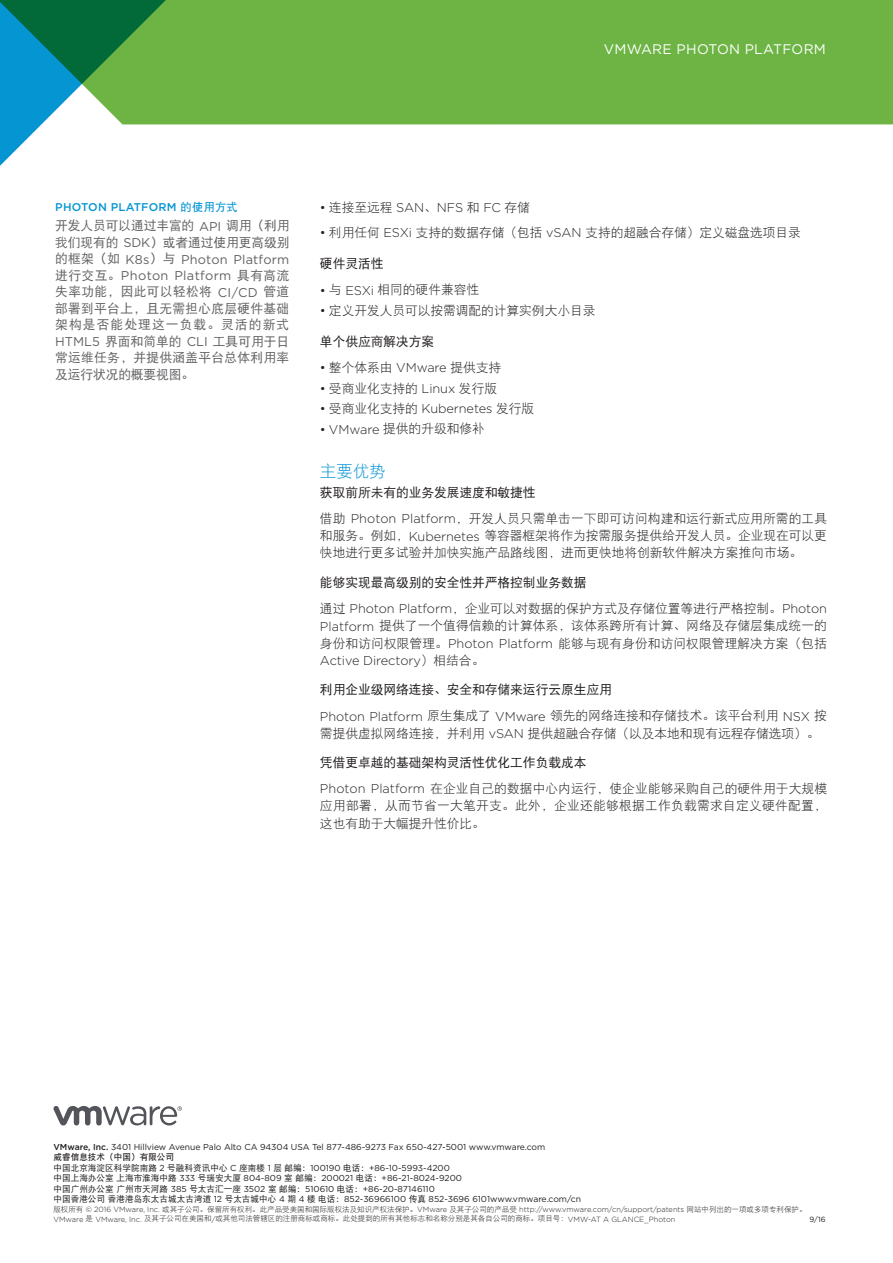
<style>
.page{position:relative;width:893px;height:1263px;background:#fff}
.page>*{position:absolute;margin:0;border:0;box-sizing:border-box;transform-origin:0 0}
.t1{font:16.5px "DFP Hei W3";color:#0695d3}
.t2{font:13.8px "Gotham";letter-spacing:.02em;color:#fff}
.t3{font:12.75px/17.2px "DFP Hei W3";letter-spacing:-.005em;color:#231f20;text-align:justify}
.t4{font:12.75px/16.5px "DFP Hei W5";letter-spacing:-.01em;color:#636265}
.t5{font:12.75px "DFP Hei W5";letter-spacing:-.005em;color:#231f20}
.t6{font:300 12.75px "Gotham";letter-spacing:-.005em;color:#231f20}
.t7{font:12.75px/16.5px "Gotham";letter-spacing:.02em;color:#636265}
.t8{font:500 11.25px "Gotham";letter-spacing:.02em;color:#0695d3}
.t9{font:8.7px/10.5px "Gotham";letter-spacing:-.005em;color:#231f20}
.t10{font:8.7px "DFP Hei W5";color:#231f20}
.t11{font:8.7px "DFP Hei W7";color:#231f20}
.t12{font:7.5px/9.8px "DFP Hei W3";color:#231f20}
.t13{font:7.5px "Gotham";color:#231f20}
.s1{font-family:"DFP Hei W7";font-weight:400}
.s2{font-family:"Gotham"}
.s3{font-family:"DFP Hei W5"}
.s4{font-family:"DFP Hei W3";font-weight:400}
.s5{font-family:"Gotham";font-weight:300}
.s6{font-weight:500}
</style>
<div class="page">
<svg style="left:53px;top:1106px;width:129px;height:19px"></svg>
<div style="left:190px;top:0;width:703px;height:124px;background:#6db444"></div>
<svg style="left:0;top:0;width:190px;height:166px"></svg>
<p class="t2" style="left:604px;top:40px;width:224px">VMWARE PHOTON PLATFORM</p>
<p class="t8" style="left:55px;top:200px;width:184px">PHOTON PLATFORM <span class="s1">的使用方式</span></p>
<p class="t4" style="left:55px;top:217px;width:236px">开发人员可以通过丰富的 <span class="s2">API</span> 调用（利用我们现有的 <span class="s2">SDK</span>）或者通过使用更高级别</p>
<p class="t7" style="left:55px;top:251px;width:236px"><span class="s3">的框架（如</span> K8s<span class="s3">）与</span> Photon Platform<span class="s3">进行交互。</span>Photon Platform <span class="s3">具有高流</span></p>
<p class="t4" style="left:55px;top:283px;width:236px;text-align:justify">失率功能，因此可以轻松将 <span class="s2">CI/CD</span> 管道部署到平台上，且无需担心底层硬件基础架构是否能处理这一负载。灵活的新式<span class="s2">HTML5</span> 界面和简单的 <span class="s2">CLI</span> 工具可用于日常运维任务，并提供涵盖平台总体利用率及运行状况的概要视图。</p>
<p class="t6" style="left:320px;top:200px;width:212px">• <span class="s4">连接至远程</span> SAN<span class="s4">、</span>NFS <span class="s4">和</span> FC <span class="s4">存储</span></p>
<p class="t3" style="left:320px;top:224px;width:483px"><span class="s5">•</span> 利用任何 <span class="s5">ESXi</span> 支持的数据存储（包括 <span class="s5">vSAN</span> 支持的超融合存储）定义磁盘选项目录</p>
<p class="t5" style="left:320px;top:257px;width:65px">硬件灵活性</p>
<p class="t3" style="left:320px;top:281px;width:161px"><span class="s5">•</span> 与 <span class="s5">ESXi</span> 相同的硬件兼容性</p>
<p class="t3" style="left:320px;top:301px;width:277px"><span class="s5">•</span> 定义开发人员可以按需调配的计算实例大小目录</p>
<p class="t5" style="left:320px;top:334px;width:116px">单个供应商解决方案</p>
<p class="t3" style="left:320px;top:359px;width:183px"><span class="s5">•</span> 整个体系由 <span class="s5">VMware</span> 提供支持</p>
<p class="t3" style="left:320px;top:379px;width:179px"><span class="s5">•</span> 受商业化支持的 <span class="s5">Linux</span> 发行版</p>
<p class="t6" style="left:320px;top:401px;width:216px">• <span class="s4">受商业化支持的</span> Kubernetes <span class="s4">发行版</span></p>
<p class="t3" style="left:320px;top:420px;width:166px"><span class="s5">• VMware</span> 提供的升级和修补</p>
<p class="t1" style="left:320px;top:463px;width:67px">主要优势</p>
<p class="t5" style="left:320px;top:485px;width:217px">获取前所未有的业务发展速度和敏捷性</p>
<p class="t3" style="left:320px;top:510px;width:509px">借助 <span class="s5">Photon Platform</span>，开发人员只需单击一下即可访问构建和运行新式应用所需的工具和服务。例如，<span class="s5">Kubernetes</span> 等容器框架将作为按需服务提供给开发人员。企业现在可以更快地进行更多试验并加快实施产品路线图，进而更快地将创新软件解决方案推向市场。</p>
<p class="t5" style="left:320px;top:575px;width:268px">能够实现最高级别的安全性并严格控制业务数据</p>
<p class="t3" style="left:320px;top:600px;width:509px">通过 <span class="s5">Photon Platform</span>，企业可以对数据的保护方式及存储位置等进行严格控制。<span class="s5">Photon Platform</span> 提供了一个值得信赖的计算体系，该体系跨所有计算、网络及存储层集成统一的身份和访问权限管理。<span class="s5">Photon Platform</span> 能够与现有身份和访问权限管理解决方案（包括</p>
<p class="t6" style="left:320px;top:652px;width:166px">Active Directory<span class="s4">）相结合。</span></p>
<p class="t5" style="left:320px;top:682px;width:293px">利用企业级网络连接、安全和存储来运行云原生应用</p>
<p class="t3" style="left:320px;top:707px;width:509px"><span class="s5">Photon Platform</span> 原生集成了 <span class="s5">VMware</span> 领先的网络连接和存储技术。该平台利用 <span class="s5">NSX</span> 按需提供虚拟网络连接，并利用 <span class="s5">vSAN</span> 提供超融合存储（以及本地和现有远程存储选项）。</p>
<p class="t5" style="left:320px;top:755px;width:268px">凭借更卓越的基础架构灵活性优化工作负载成本</p>
<p class="t3" style="left:320px;top:780px;width:509px"><span class="s5">Photon Platform</span> 在企业自己的数据中心内运行，使企业能够采购自己的硬件用于大规模应用部署，从而节省一大笔开支。此外，企业还能够根据工作负载需求自定义硬件配置，这也有助于大幅提升性价比。</p>
<p class="t9" style="left:53px;top:1141px;width:493px"><span class="s6">VMware, Inc.</span> 3401 Hillview Avenue Palo Alto CA 94304 USA Tel 877-486-9273 Fax 650-427-5001 www.vmware.com</p>
<p class="t11" style="left:53px;top:1153px;width:122px">威睿信息技术（中国）有限公司</p>
<p class="t10" style="left:53px;top:1163px;width:398px">中国北京海淀区科学院南路 <span class="s2">2</span> 号融科资讯中心 <span class="s2">C</span> 座南楼 <span class="s2">1</span> 层邮编：<span class="s2">100190</span> 电话：<span class="s2">+86-10-5993-4200</span></p>
<p class="t9" style="left:53px;top:1173px;width:529px"><span class="s3">中国上海办公室上海市淮海中路</span> 333 <span class="s3">号瑞安大厦</span> 804-809 <span class="s3">室邮编：</span>200021 <span class="s3">电话：</span>+86-21-8024-9200<br><span class="s3">中国广州办公室广州市天河路</span> 385 <span class="s3">号太古汇一座</span> 3502 <span class="s3">室邮编：</span>510610 <span class="s3">电话：</span>+86-20-87146110<br><span class="s3">中国香港公司香港港岛东太古城太古湾道</span> 12 <span class="s3">号太古城中心</span> 4 <span class="s3">期</span> 4 <span class="s3">楼电话：</span>852-36966100 <span class="s3">传真</span> 852-3696 6101www.vmware.com/cn</p>
<p class="t12" style="left:53px;top:1204px;width:755px">版权所有 <span class="s5">© 2016 VMware, Inc.</span> 或其子公司。保留所有权利。此产品受美国和国际版权法及知识产权法保护。<span class="s5">VMware</span> 及其子公司的产品受 <span class="s5">http://www.vmware.com/cn/support/patents</span> 网站中列出的一项或多项专利保护。<br><span class="s5">VMware</span> 是 <span class="s5">VMware, Inc.</span> 及其子公司在美国和<span class="s5">/</span>或其他司法管辖区的注册商标或商标。此处提到的所有其他标志和名称分别是其各自公司的商标。项目号：<span class="s5">VMW-AT A GLANCE_Photon</span></p>
<p class="t13" style="left:809px;top:1214px;width:18px">9/16</p>
</div>
